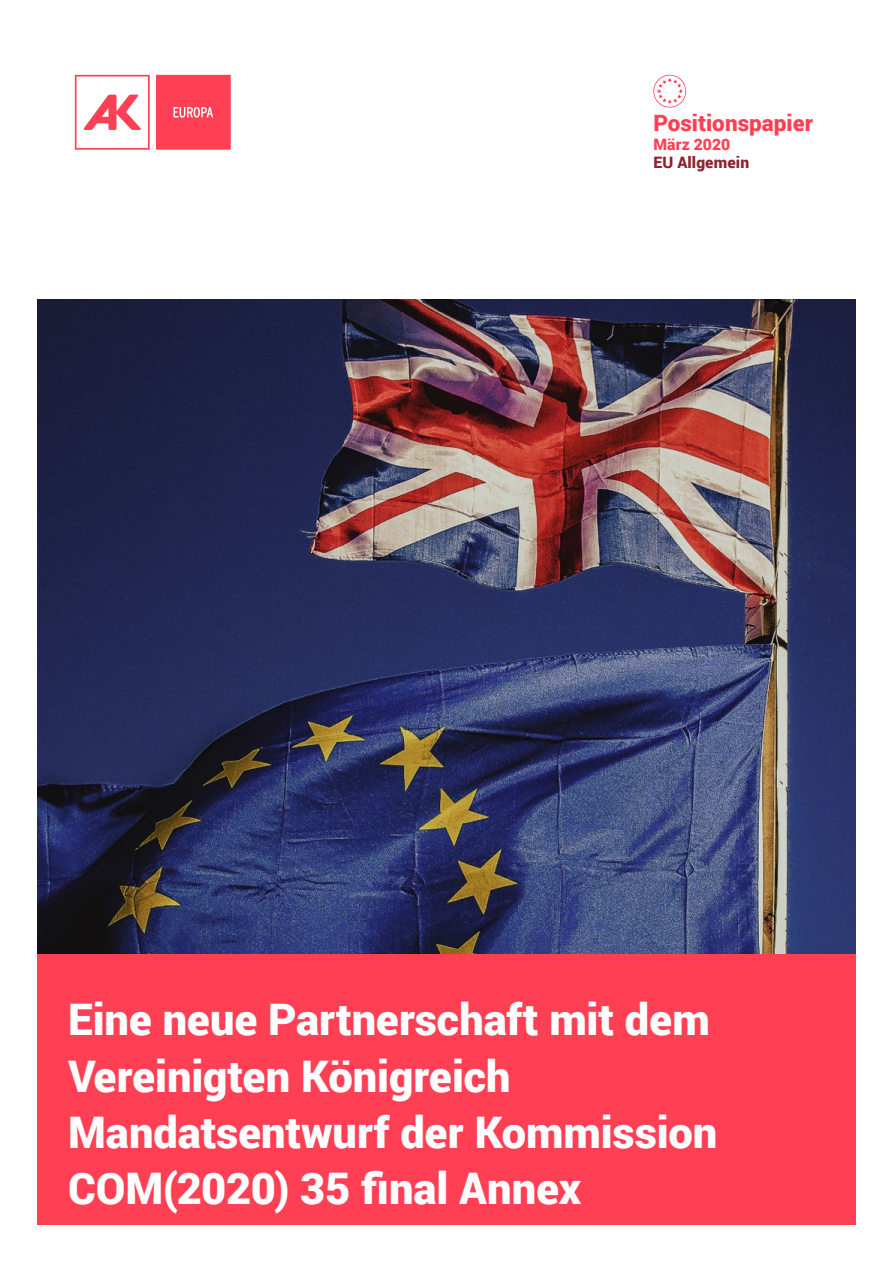
<style>
.page{position:relative;width:893px;height:1263px;background:#fff}
.page>*{position:absolute;margin:0;border:0;box-sizing:border-box;transform-origin:0 0}
.t1{font:900 43.5px/56.1px "Roboto";color:#fff}
.t2{font:900 22.5px "Roboto";color:#ff4054}
.t3{font:900 15.75px "Roboto";letter-spacing:.01em;color:#8e2430}
.t4{font:900 15.75px "Roboto";letter-spacing:.005em;color:#ff4054}
</style>
<div class="page">
<img style="left:37px;top:299px;width:818px;height:655px">
<svg style="left:75px;top:75px;width:75px;height:75px"></svg>
<svg style="left:156px;top:75px;width:75px;height:75px;background:#ff475a"></svg>
<div style="left:37px;top:954px;width:818px;height:271px;background:#ff4054"></div>
<svg style="left:653px;top:75px;width:33px;height:33px"></svg>
<p class="t2" style="left:653px;top:107px;width:161px">Positionspapier</p>
<p class="t4" style="left:653px;top:133px;width:78px">März 2020</p>
<p class="t3" style="left:653px;top:152px;width:97px">EU Allgemein</p>
<p class="t1" style="left:68px;top:990px;width:651px">Eine neue Partnerschaft mit dem<br>Vereinigten Königreich<br>Mandatsentwurf der Kommission<br>COM(2020) 35 final Annex</p>
</div>
